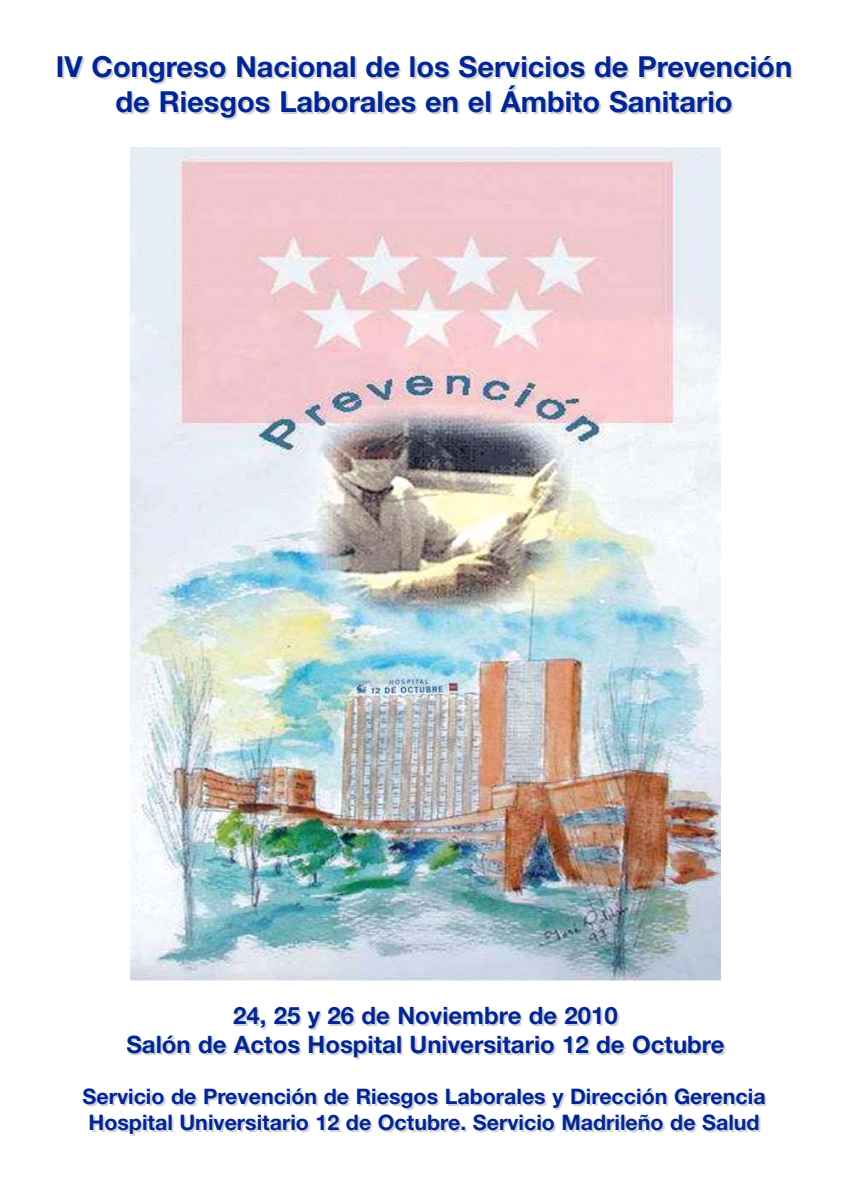
<style>
.page{position:relative;width:851px;height:1191px;background:#fff}
.page>*{position:absolute;margin:0;border:0;box-sizing:border-box;transform-origin:0 0}
.t1{font:700 29px/34.8px "Helvetica Neue";color:#002595;text-align:center}
.t2{font:700 24px/28.8px "Helvetica Neue";color:#002595;text-align:center}
.t3{font:700 21.4px/25.6px "Helvetica Neue";color:#002595}
</style>
<div class="page">
<img style="left:130px;top:147px;width:590px;height:834px">
<h1 class="t1" style="left:56px;top:52px;width:737px">IV Congreso Nacional de los Servicios de Prevención de Riesgos Laborales en el Ámbito Sanitario</h1>
<p class="t2" style="left:126px;top:1003px;width:599px">24, 25 y 26 de Noviembre de 2010<br>Salón de Actos Hospital Universitario 12 de Octubre</p>
<p class="t3" style="left:82px;top:1085px;width:684px">Servicio de Prevención de Riesgos Laborales y Dirección Gerencia<br>Hospital Universitario 12 de Octubre. Servicio Madrileño de Salud</p>
</div>
